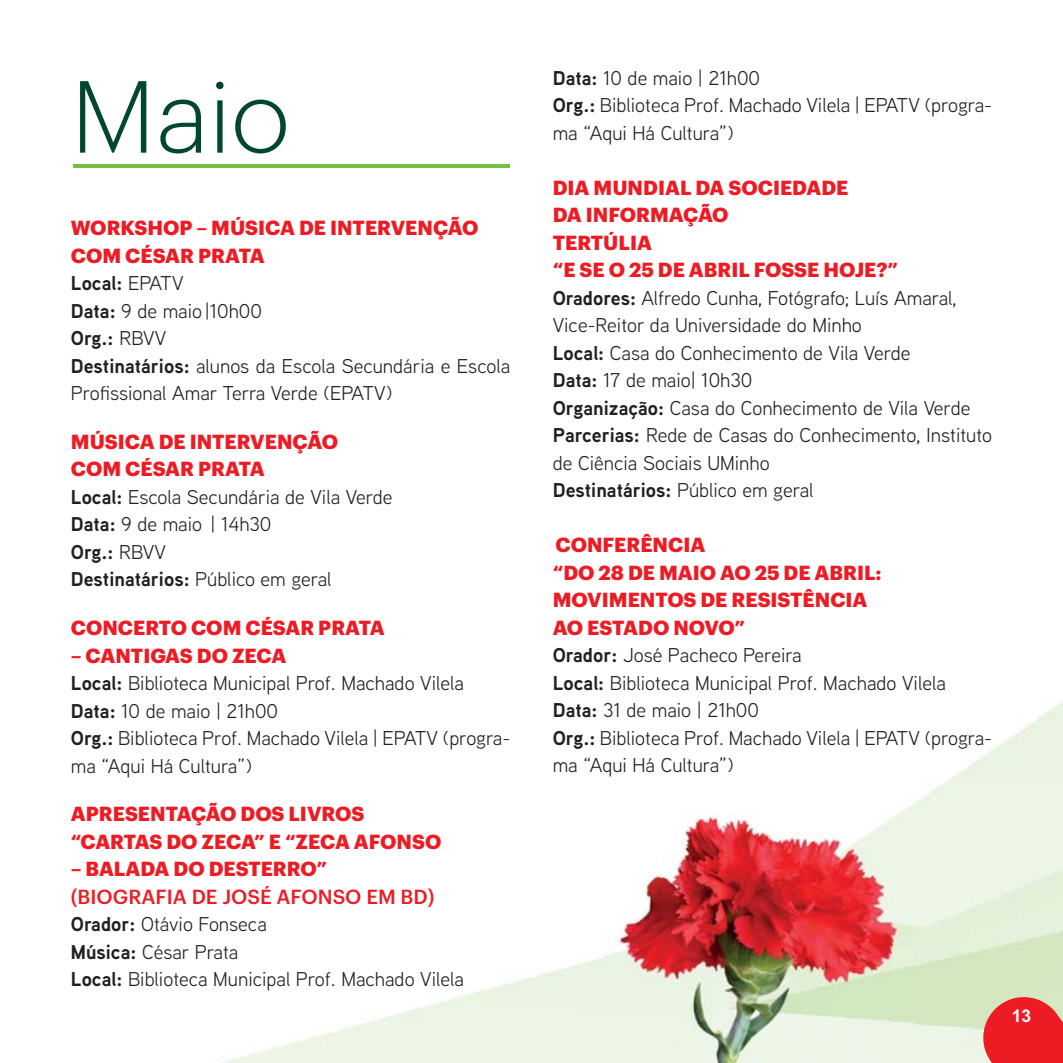
<style>
.page{position:relative;width:1063px;height:1063px;background:#fff}
.page>*{position:absolute;margin:0;border:0;box-sizing:border-box;transform-origin:0 0}
.t1{font:300 100px "Graphik";color:#004630}
.t2{font:20px/27.5px "Aaux Next";color:#231f20}
.t3{font:700 20px/27.5px "Graphik";color:#ed1c24}
.t4{font:500 20px "Graphik";color:#ed1c24}
.t5{font:700 17.5px "Arial";color:#fff}
.s1{font-weight:700}
</style>
<div class="page">
<svg style="left:978px;top:992px;width:85px;height:71px;background:#e84f4c"></svg>
<hr style="left:73px;top:164px;width:437px;height:4px;background:#72bf44">
<img style="left:605px;top:815px;width:308px;height:248px">
<h1 class="t1" style="left:71px;top:60px;width:221px">Maio</h1>
<p class="t3" style="left:71px;top:215px;width:409px">WORKSHOP – MÚSICA DE INTERVENÇÃO<br>COM CÉSAR PRATA</p>
<p class="t2" style="left:71px;top:272px;width:441px"><span class="s1">Local:</span> EPATV<br><span class="s1">Data:</span> 9 de maio |10h00<br><span class="s1">Org.:</span> RBVV<br><span class="s1">Destinatários:</span> alunos da Escola Secundária e Escola<br>Profissional Amar Terra Verde (EPATV)</p>
<p class="t3" style="left:71px;top:429px;width:269px">MÚSICA DE INTERVENÇÃO<br>COM CÉSAR PRATA</p>
<p class="t2" style="left:71px;top:485px;width:323px"><span class="s1">Local:</span> Escola Secundária de Vila Verde<br><span class="s1">Data:</span> 9 de maio | 14h30<br><span class="s1">Org.:</span> RBVV<br><span class="s1">Destinatários:</span> Público em geral</p>
<p class="t3" style="left:71px;top:615px;width:316px">CONCERTO COM CÉSAR PRATA</p>
<p class="t3" style="left:71px;top:643px;width:217px">– CANTIGAS DO ZECA</p>
<p class="t2" style="left:71px;top:672px;width:441px"><span class="s1">Local:</span> Biblioteca Municipal Prof. Machado Vilela <span class="s1">Data:</span> 10 de maio | 21h00<br><span class="s1">Org.:</span> Biblioteca Prof. Machado Vilela | EPATV (progra&shy;ma “Aqui Há Cultura”)</p>
<p class="t3" style="left:71px;top:801px;width:372px">APRESENTAÇÃO DOS LIVROS “CARTAS DO ZECA” E “ZECA AFONSO</p>
<p class="t3" style="left:71px;top:856px;width:258px">– BALADA DO DESTERRO”</p>
<p class="t4" style="left:71px;top:890px;width:365px">(BIOGRAFIA DE JOSÉ AFONSO EM BD)</p>
<p class="t2" style="left:71px;top:913px;width:395px"><span class="s1">Orador:</span> Otávio Fonseca<br><span class="s1">Música:</span> César Prata<br><span class="s1">Local:</span> Biblioteca Municipal Prof. Machado Vilela</p>
<p class="t2" style="left:553px;top:66px;width:441px"><span class="s1">Data:</span> 10 de maio | 21h00<br><span class="s1">Org.:</span> Biblioteca Prof. Machado Vilela | EPATV (progra&shy;ma “Aqui Há Cultura”)</p>
<p class="t3" style="left:553px;top:175px;width:347px">DIA MUNDIAL DA SOCIEDADE<br>DA INFORMAÇÃO<br>TERTÚLIA<br>“E SE O 25 DE ABRIL FOSSE HOJE?”</p>
<p class="t2" style="left:553px;top:286px;width:441px"><span class="s1">Oradores:</span> Alfredo Cunha, Fotógrafo; Luís Amaral, Vice-Reitor da Universidade do Minho<br><span class="s1">Local:</span> Casa do Conhecimento de Vila Verde<br><span class="s1">Data:</span> 17 de maio| 10h30<br><span class="s1">Organização:</span> Casa do Conhecimento de Vila Verde <span class="s1">Parcerias:</span> Rede de Casas do Conhecimento, Instituto de Ciência Sociais UMinho<br><span class="s1">Destinatários:</span> Público em geral</p>
<p class="t3" style="left:553px;top:532px;width:330px">CONFERÊNCIA<br>“DO 28 DE MAIO AO 25 DE ABRIL:<br>MOVIMENTOS DE RESISTÊNCIA<br>AO ESTADO NOVO”</p>
<p class="t2" style="left:553px;top:644px;width:441px"><span class="s1">Orador:</span> José Pacheco Pereira<br><span class="s1">Local:</span> Biblioteca Municipal Prof. Machado Vilela <span class="s1">Data:</span> 31 de maio | 21h00<br><span class="s1">Org.:</span> Biblioteca Prof. Machado Vilela | EPATV (progra&shy;ma “Aqui Há Cultura”)</p>
<p class="t5" style="left:1012px;top:1006px;width:21px">13</p>
</div>
